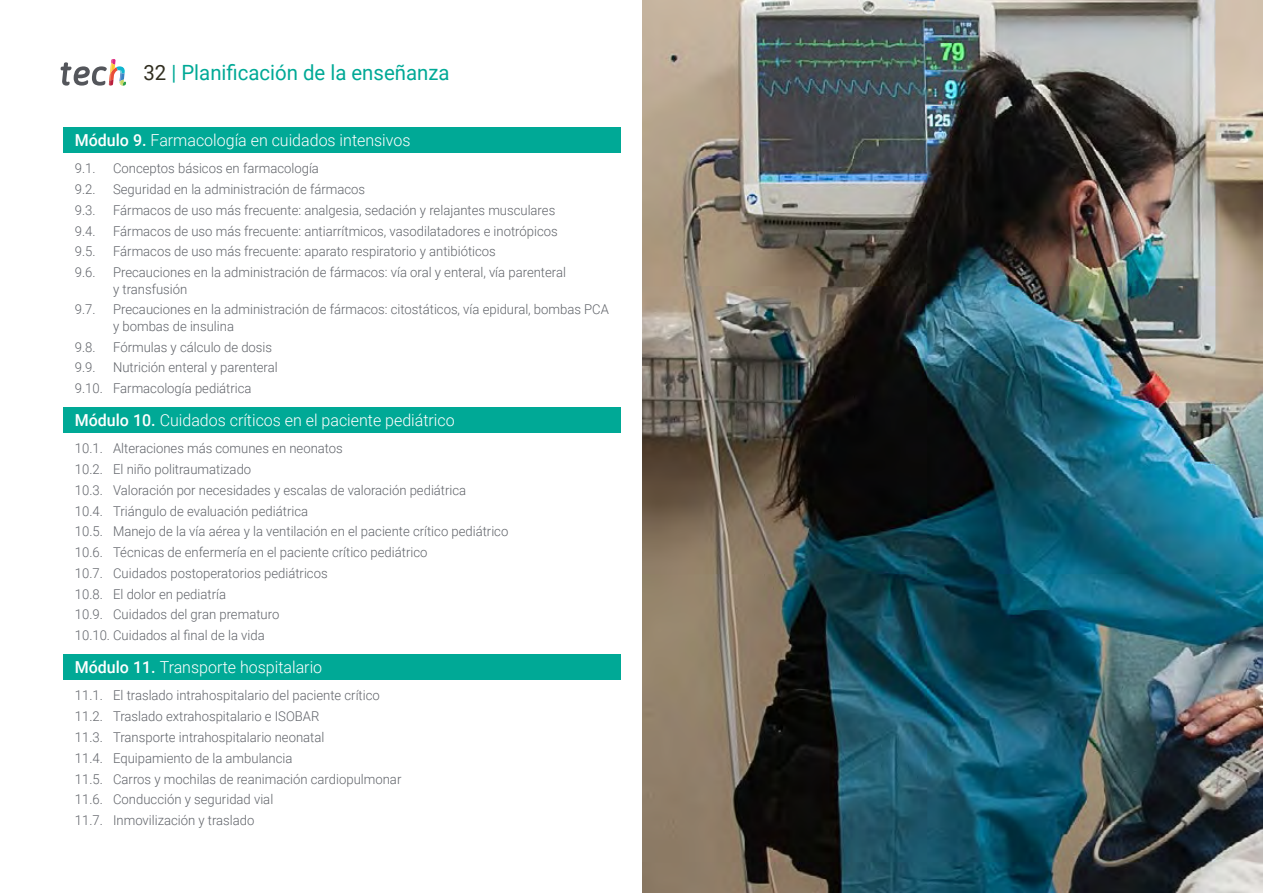
<style>
.page{position:relative;width:1263px;height:893px;background:#fff}
.page>*{position:absolute;margin:0;border:0;box-sizing:border-box;transform-origin:0 0}
.t1{font:21px "Roboto";color:#00a996}
.t2{font:300 16.5px "Roboto";color:#fff}
.t3{font:300 13.5px/20.7px "Roboto";color:#61646a}
.s1{color:#312e20}
.s2{font-weight:500}
</style>
<div class="page">
<div style="left:64px;top:127px;width:557px;height:25px;background:#00a996"></div>
<div style="left:64px;top:408px;width:557px;height:25px;background:#00a996"></div>
<div style="left:64px;top:655px;width:557px;height:25px;background:#00a996"></div>
<img style="left:642px;top:0;width:621px;height:893px">
<svg style="left:61px;top:59px;width:65px;height:27px"></svg>
<h1 class="t1" style="left:144px;top:57px;width:308px"><span class="s1">32</span> | Planificación de la enseñanza</h1>
<p class="t2" style="left:75px;top:129px;width:337px"><span class="s2">Módulo 9.</span> Farmacología en cuidados intensivos</p>
<p class="t3" style="left:75px;top:158px;width:22px">9.1.</p>
<p class="t3" style="left:113px;top:158px;width:207px">Conceptos básicos en farmacología</p>
<p class="t3" style="left:75px;top:178px;width:22px">9.2.</p>
<p class="t3" style="left:113px;top:178px;width:254px">Seguridad en la administración de fármacos</p>
<p class="t3" style="left:75px;top:199px;width:22px">9.3.</p>
<p class="t3" style="left:113px;top:199px;width:444px">Fármacos de uso más frecuente: analgesia, sedación y relajantes musculares</p>
<p class="t3" style="left:75px;top:220px;width:22px">9.4.</p>
<p class="t3" style="left:113px;top:220px;width:446px">Fármacos de uso más frecuente: antiarrítmicos, vasodilatadores e inotrópicos</p>
<p class="t3" style="left:75px;top:241px;width:22px">9.5.</p>
<p class="t3" style="left:113px;top:241px;width:384px">Fármacos de uso más frecuente: aparato respiratorio y antibióticos</p>
<p class="t3" style="left:75px;top:261px;width:22px">9.6.</p>
<p class="t3" style="left:113px;top:264px;width:454px;line-height:16.5px">Precauciones en la administración de fármacos: vía oral y enteral, vía parenteral y transfusión</p>
<p class="t3" style="left:75px;top:299px;width:22px">9.7.</p>
<p class="t3" style="left:113px;top:301px;width:497px;line-height:16.5px">Precauciones en la administración de fármacos: citostáticos, vía epidural, bombas PCA y bombas de insulina</p>
<p class="t3" style="left:75px;top:336px;width:22px">9.8.</p>
<p class="t3" style="left:113px;top:336px;width:161px">Fórmulas y cálculo de dosis</p>
<p class="t3" style="left:75px;top:357px;width:22px">9.9.</p>
<p class="t3" style="left:75px;top:357px;width:204px;text-indent:38px">Nutrición enteral y parenteral<br>9.10. Farmacología pediátrica</p>
<p class="t2" style="left:75px;top:409px;width:381px"><span class="s2">Módulo 10.</span> Cuidados críticos en el paciente pediátrico</p>
<p class="t3" style="left:75px;top:438px;width:435px">10.1. Alteraciones más comunes en neonatos<br>10.2. El niño politraumatizado<br>10.3. Valoración por necesidades y escalas de valoración pediátrica<br>10.4. Triángulo de evaluación pediátrica<br>10.5. Manejo de la vía aérea y la ventilación en el paciente crítico pediátrico 10.6. Técnicas de enfermería en el paciente crítico pediátrico<br>10.7. Cuidados postoperatorios pediátricos<br>10.8. El dolor en pediatría<br>10.9. Cuidados del gran prematuro<br>10.10. Cuidados al final de la vida</p>
<p class="t2" style="left:75px;top:656px;width:249px"><span class="s2">Módulo 11.</span> Transporte hospitalario</p>
<p class="t3" style="left:75px;top:685px;width:328px">11.1. El traslado intrahospitalario del paciente crítico 11.2. Traslado extrahospitalario e ISOBAR<br>11.3. Transporte intrahospitalario neonatal<br>11.4. Equipamiento de la ambulancia<br>11.5. Carros y mochilas de reanimación cardiopulmonar 11.6. Conducción y seguridad vial<br>11.7. Inmovilización y traslado</p>
</div>
